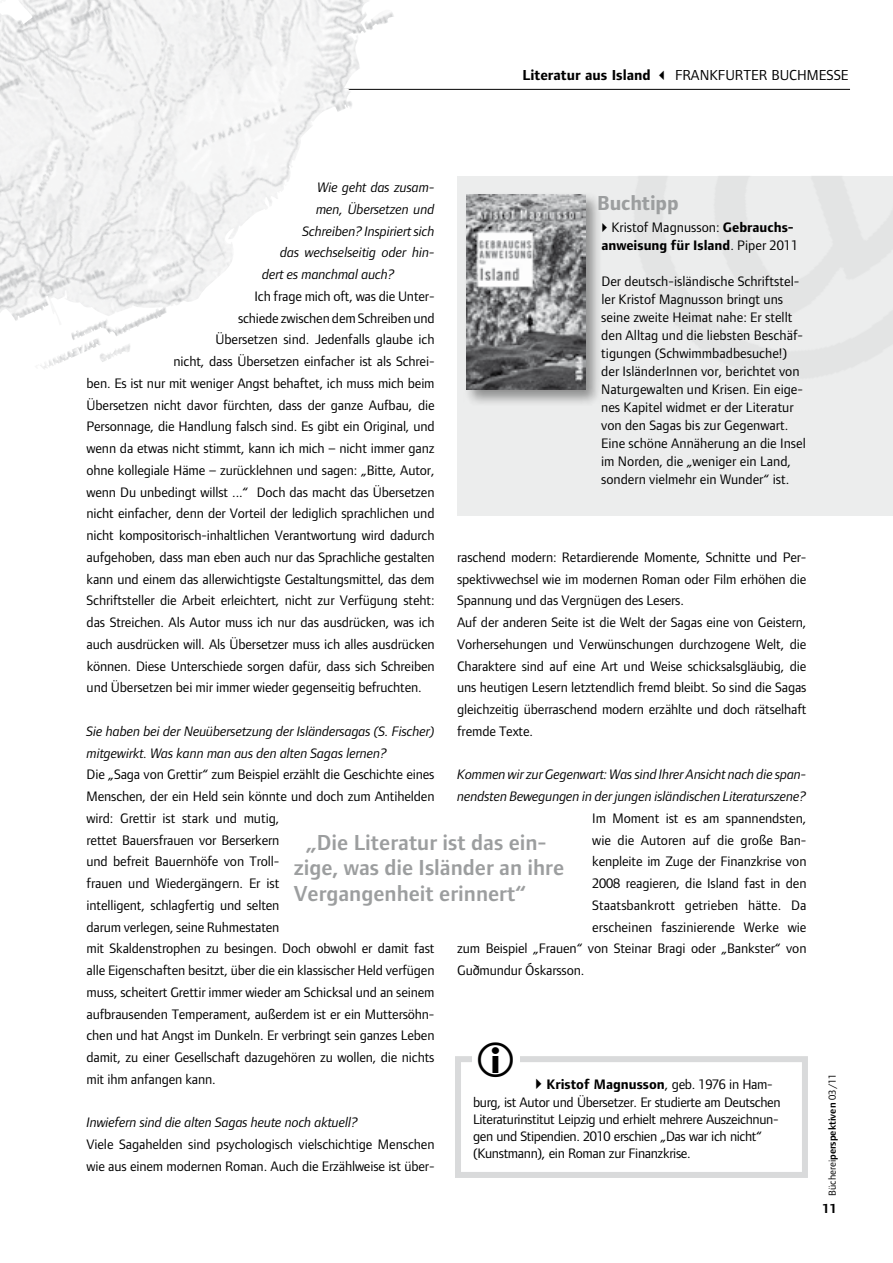
<style>
.page{position:relative;width:893px;height:1263px;background:#fff}
.page>*{position:absolute;margin:0;border:0;box-sizing:border-box;transform-origin:0 0}
.t1{font:600 22.5px/25.5px "Foundry Form Sans";color:#9c9e9f}
.t2{font:700 21px "Foundry Form Sans";letter-spacing:-.005em;color:#9c9e9f}
.t3{font:700 15px "Foundry Form Sans";color:#000}
.t4{font:15px "Foundry Form Sans";color:#000}
.t5{font:14.25px/21.8px "Foundry Form Sans";letter-spacing:-.01em;color:#000}
.t6{font:italic 14.25px/21.8px "Foundry Form Sans";letter-spacing:-.01em;color:#000}
.t7{font:700 14.25px/18px "Foundry Form Sans";color:#000}
.t8{font:700 13.5px "Foundry Form Sans";color:#000}
.t9{font:10.5px "Foundry Form Sans";color:#000}
.s1{font-weight:400}
.s2{font-weight:700}
.s3{font-weight:600}
</style>
<div class="page">
<hr style="left:0;top:89px;width:850px;height:1px;background:#000">
<div style="left:455px;top:1056px;width:353px;height:122px;border:6px solid #d9dadb"></div>
<div style="left:472px;top:1036px;width:48px;height:48px;background:#fff"></div>
<div style="left:457px;top:176px;width:436px;height:339px;background:#eceded"></div>
<div style="left:463px;top:191px;width:139px;height:215px;background:#000;opacity:.4"></div>
<img style="left:467px;top:195px;width:118px;height:194px">
<img style="left:0;top:0;width:366px;height:340px">
<p class="t3" style="left:522px;top:67px;width:169px">Literatur aus Island ✓ <span class="s1">Frankfurter</span></p>
<p class="t4" style="left:771px;top:66px;width:34px">Buchmesse</p>
<p class="t6" style="left:318px;top:176px;width:119px">Wie geht das zusam-</p>
<p class="t6" style="left:316px;top:198px;width:120px">men, Übersetzen und</p>
<p class="t6" style="left:303px;top:220px;width:133px">Schreiben? Inspiriert sich</p>
<p class="t6" style="left:280px;top:242px;width:156px">das wechselseitig oder hin-</p>
<p class="t6" style="left:262px;top:263px;width:134px">dert es manchmal auch?</p>
<p class="t5" style="left:255px;top:285px;width:181px">Ich frage mich oft, was die Unter-</p>
<p class="t5" style="left:238px;top:307px;width:198px">schiede zwischen dem Schreiben und</p>
<p class="t5" style="left:216px;top:329px;width:220px">Übersetzen sind. Jedenfalls glaube ich</p>
<p class="t5" style="left:174px;top:350px;width:262px">nicht, dass Übersetzen einfacher ist als Schrei-</p>
<p class="t5" style="left:87px;top:372px;width:350px">ben. Es ist nur mit weniger Angst behaftet, ich muss mich beim</p>
<p class="t5" style="left:87px;top:394px;width:350px">Übersetzen nicht davor fürchten, dass der ganze Aufbau, die</p>
<p class="t5" style="left:87px;top:416px;width:350px">Personnage, die Handlung falsch sind. Es gibt ein Original, und</p>
<p class="t5" style="left:87px;top:437px;width:349px">wenn da etwas nicht stimmt, kann ich mich – nicht immer ganz</p>
<p class="t5" style="left:87px;top:459px;width:349px">ohne kollegiale Häme – zurücklehnen und sagen: „Bitte, Autor,</p>
<p class="t5" style="left:87px;top:481px;width:349px">wenn Du unbedingt willst ...“ Doch das macht das Übersetzen</p>
<p class="t5" style="left:87px;top:503px;width:349px">nicht einfacher, denn der Vorteil der lediglich sprachlichen und</p>
<p class="t5" style="left:87px;top:524px;width:350px">nicht kompositorisch-inhaltlichen Verantwortung wird dadurch</p>
<p class="t5" style="left:87px;top:546px;width:350px">aufgehoben, dass man eben auch nur das Sprachliche gestalten</p>
<p class="t5" style="left:87px;top:568px;width:350px">kann und einem das allerwichtigste Gestaltungsmittel, das dem</p>
<p class="t5" style="left:87px;top:590px;width:349px">Schriftsteller die Arbeit erleichtert, nicht zur Verfügung steht:</p>
<p class="t5" style="left:87px;top:611px;width:350px">das Streichen. Als Autor muss ich nur das ausdrücken, was ich</p>
<p class="t5" style="left:87px;top:633px;width:350px">auch ausdrücken will. Als Übersetzer muss ich alles ausdrücken</p>
<p class="t5" style="left:87px;top:655px;width:349px">können. Diese Unterschiede sorgen dafür, dass sich Schreiben</p>
<p class="t5" style="left:87px;top:677px;width:337px">und Übersetzen bei mir immer wieder gegenseitig befruchten.</p>
<p class="t6" style="left:87px;top:720px;width:349px">Sie haben bei der Neuübersetzung der Isländersagas (S. Fischer) mitgewirkt. Was kann man aus den alten Sagas lernen?</p>
<p class="t5" style="left:86px;top:764px;width:350px">Die „Saga von Grettir“ zum Beispiel erzählt die Geschichte eines Menschen, der ein Held sein könnte und doch zum Antihelden wird: Grettir ist stark und mutig,<br>rettet Bauersfrauen vor Berserkern<br>und befreit Bauernhöfe von Troll-<br>frauen und Wiedergängern. Er ist<br>intelligent, schlagfertig und selten<br>darum verlegen, seine Ruhmestaten<br>mit Skaldenstrophen zu besingen. Doch obwohl er damit fast alle Eigenschaften besitzt, über die ein klassischer Held verfügen muss, scheitert Grettir immer wieder am Schicksal und an seinem aufbrausenden Temperament, außerdem ist er ein Muttersöhn&shy;chen und hat Angst im Dunkeln. Er verbringt sein ganzes Leben damit, zu einer Gesellschaft dazugehören zu wollen, die nichts mit ihm anfangen kann.</p>
<p class="t6" style="left:86px;top:1111px;width:273px">Inwiefern sind die alten Sagas heute noch aktuell?</p>
<p class="t5" style="left:86px;top:1133px;width:350px">Viele Sagahelden sind psychologisch vielschichtige Menschen wie aus einem modernen Roman. Auch die Erzählweise ist über-</p>
<h2 class="t2" style="left:597px;top:191px;width:83px">Buchtipp</h2>
<p class="t7" style="left:597px;top:218px;width:202px">✔<span class="s1">Kristof Magnusson:</span> Gebrauchs&shy;anweisung für Island<span class="s1">. Piper 2011</span></p>
<p class="t5" style="left:601px;top:272px;width:206px;line-height:18px">Der deutsch-isländische Schriftstel&shy;ler Kristof Magnusson bringt uns seine zweite Heimat nahe: Er stellt den Alltag und die liebsten Beschäf&shy;tigungen (Schwimmbadbesuche!) der IsländerInnen vor, berichtet von Naturgewalten und Krisen. Ein eige&shy;nes Kapitel widmet er der Literatur von den Sagas bis zur Gegenwart.<br>Eine schöne Annäherung an die Insel im Norden, die „weniger ein Land, sondern vielmehr ein Wunder“ ist.</p>
<p class="t5" style="left:457px;top:546px;width:351px">raschend modern: Retardierende Momente, Schnitte und Per&shy;spektivwechsel wie im modernen Roman oder Film erhöhen die Spannung und das Vergnügen des Lesers.<br>Auf der anderen Seite ist die Welt der Sagas eine von Geistern, Vorhersehungen und Verwünschungen durchzogene Welt, die Charaktere sind auf eine Art und Weise schicksalsgläubig, die uns heutigen Lesern letztendlich fremd bleibt. So sind die Sagas gleichzeitig überraschend modern erzählte und doch rätselhaft fremde Texte.</p>
<p class="t6" style="left:457px;top:763px;width:351px">Kommen wir zur Gegenwart: Was sind Ihrer Ansicht nach die span&shy;nendsten Bewegungen in der jungen isländischen Literaturszene?</p>
<p class="t5" style="left:592px;top:807px;width:216px">Im Moment ist es am spannendsten,</p>
<p class="t5" style="left:592px;top:829px;width:216px">wie die Autoren auf die große Ban-</p>
<p class="t5" style="left:592px;top:850px;width:216px">kenpleite im Zuge der Finanzkrise von</p>
<p class="t5" style="left:592px;top:872px;width:216px">2008 reagieren, die Island fast in den</p>
<p class="t5" style="left:592px;top:894px;width:216px">Staatsbankrott getrieben hätte. Da</p>
<p class="t5" style="left:592px;top:916px;width:216px">erscheinen faszinierende Werke wie</p>
<p class="t5" style="left:457px;top:937px;width:351px">zum Beispiel „Frauen“ von Steinar Bragi oder „Bankster“ von</p>
<p class="t5" style="left:457px;top:959px;width:129px">Guðmundur Óskarsson.</p>
<h1 class="t1" style="left:294px;top:829px;width:272px;text-indent:13px">„Die Literatur ist das ein&shy;zige, was die Isländer an ihre<br>Vergangenheit erinnert“</h1>
<p class="t5" style="left:473px;top:1076px;width:309px;line-height:17.1px;text-indent:57px">✔<span class="s2">Kristof Magnusson</span>, geb. 1976 in Ham&shy;burg, ist Autor und Übersetzer. Er studierte am Deutschen Literaturinstitut Leipzig und erhielt mehrere Auszeichnun&shy;gen und Stipendien. 2010 erschien „Das war ich nicht“ (Kunstmann), ein Roman zur Finanzkrise.</p>
<p class="t9" style="left:827px;top:1196px;width:124px;rotate:-90deg">Bücherei<span class="s3">perspektiven</span> 03/11</p>
<p class="t8" style="left:823px;top:1200px;width:16px">11</p>
</div>
